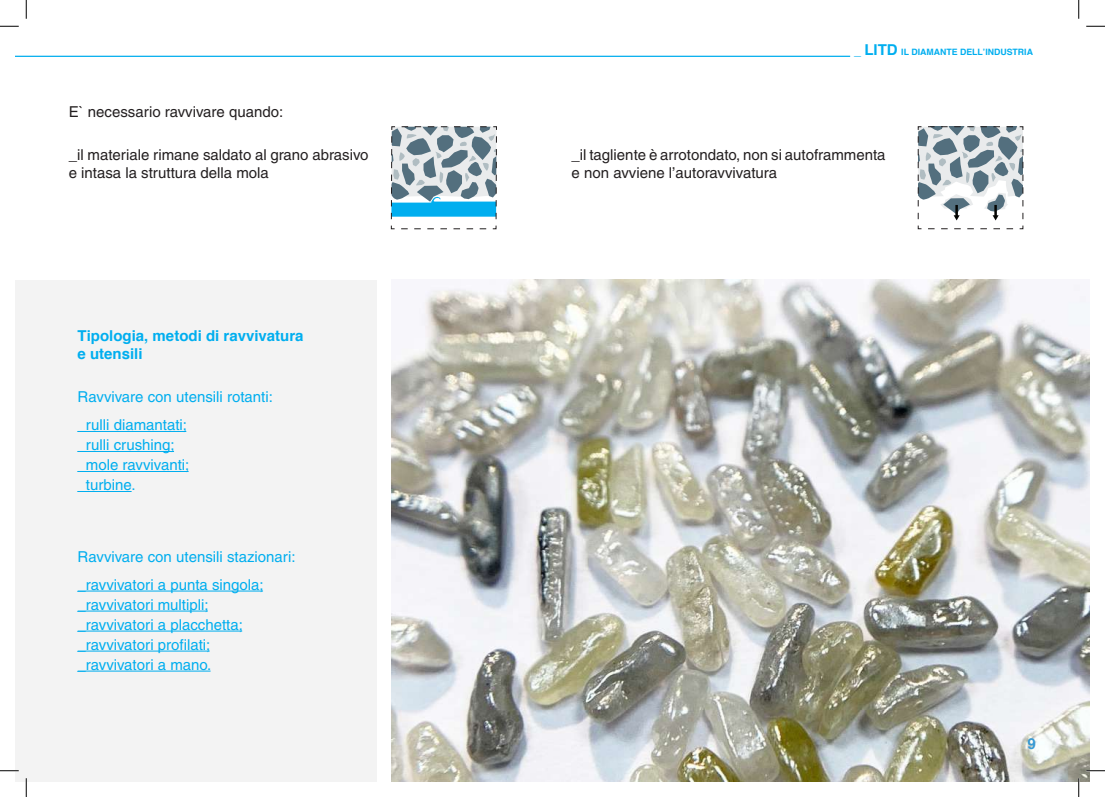
<style>
.page{position:relative;width:1105px;height:797px;background:#fff}
.page>*{position:absolute;margin:0;border:0;box-sizing:border-box;transform-origin:0 0}
.t1{font:15px/20px "Helvetica";color:#00aeef}
.t2{font:15px/18px "Helvetica";color:#231f20}
.t3{font:700 15px/18px "Helvetica";color:#00aeef}
.t4{font:700 15px "Helvetica";color:#379ad5}
.t5{font:700 8.75px "Helvetica";color:#00aeef}
.s1{font-size:12.5px}
.s2{font-size:15px}
</style>
<div class="page">
<div style="left:16px;top:280px;width:361px;height:501px;background:#f3f3f3"></div>
<hr style="left:78px;top:431px;width:108px;height:1px;background:#00aeef">
<hr style="left:78px;top:451px;width:96px;height:1px;background:#00aeef">
<hr style="left:78px;top:471px;width:111px;height:1px;background:#00aeef">
<hr style="left:78px;top:491px;width:54px;height:1px;background:#00aeef">
<hr style="left:78px;top:590px;width:185px;height:1px;background:#00aeef">
<hr style="left:78px;top:610px;width:130px;height:1px;background:#00aeef">
<hr style="left:78px;top:630px;width:164px;height:1px;background:#00aeef">
<hr style="left:78px;top:650px;width:132px;height:1px;background:#00aeef">
<hr style="left:78px;top:670px;width:133px;height:1px;background:#00aeef">
<img style="left:391px;top:280px;width:698px;height:501px">
<svg style="left:391px;top:126px;width:106px;height:103px"></svg>
<svg style="left:917px;top:126px;width:106px;height:103px"></svg>
<hr style="left:16px;top:56px;width:834px;height:1px;background:#00aeef">
<svg style="left:0;top:25px;width:19px;height:2px"></svg>
<svg style="left:1086px;top:25px;width:19px;height:2px"></svg>
<svg style="left:0;top:770px;width:19px;height:1px"></svg>
<svg style="left:1086px;top:770px;width:19px;height:1px"></svg>
<svg style="left:25px;top:0;width:2px;height:19px"></svg>
<svg style="left:25px;top:778px;width:2px;height:19px"></svg>
<svg style="left:1078px;top:0;width:1px;height:19px"></svg>
<svg style="left:1078px;top:778px;width:1px;height:19px"></svg>
<p class="t5" style="left:854px;top:48px;width:180px"><span class="s1">_</span> <span class="s2">LITD</span> IL DIAMANTE DELL’INDUSTRIA</p>
<p class="t2" style="left:69px;top:102px;width:216px">E` necessario ravvivare quando:</p>
<p class="t2" style="left:69px;top:146px;width:301px">_il materiale rimane saldato al grano abrasivo e intasa la struttura della mola</p>
<p class="t2" style="left:572px;top:146px;width:315px">_il tagliente è arrotondato, non si autoframmenta e non avviene l’autoravvivatura</p>
<p class="t3" style="left:78px;top:328px;width:227px">Tipologia, metodi di ravvivatura e utensili</p>
<p class="t1" style="left:78px;top:383px;width:197px;line-height:27.5px">Ravvivare con utensili rotanti: _rulli diamantati;</p>
<p class="t1" style="left:78px;top:434px;width:113px">_rulli crushing; _mole ravvivanti; _turbine.</p>
<p class="t1" style="left:78px;top:543px;width:219px;line-height:27.5px">Ravvivare con utensili stazionari: _ravvivatori a punta singola;</p>
<p class="t1" style="left:78px;top:594px;width:167px">_ravvivatori multipli; _ravvivatori a placchetta; _ravvivatori profilati; _ravvivatori a mano.</p>
<p class="t4" style="left:1027px;top:737px;width:10px">9</p>
</div>
